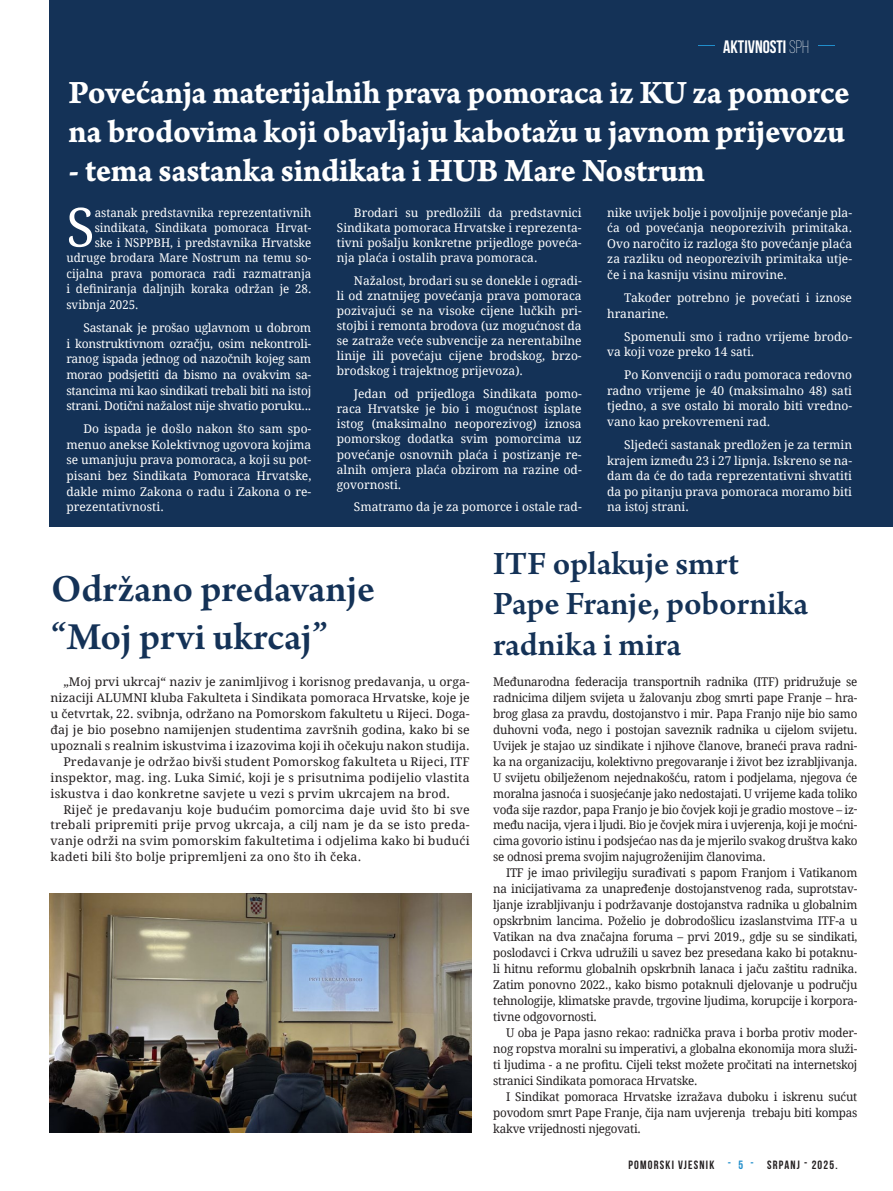
<style>
.page{position:relative;width:893px;height:1191px;background:#fff}
.page>*{position:absolute;margin:0;border:0;box-sizing:border-box;transform-origin:0 0}
.t1{font:54px "Droid Serif";color:#fff;scale:.96 1}
.t2{font:600 40.5px/48.4px "Arno Pro";letter-spacing:-.005em;color:#143257}
.t3{font:34.5px/39px "Arno Pro Bold Caption";letter-spacing:-.015em;color:#fff;scale:.95 1}
.t4{font:600 34.5px/40.5px "Arno Pro";color:#143257}
.t5{font:700 18px "Bebas Neue";color:#fff}
.t6{font:12px/15.9px "Droid Serif";color:#231f20;text-align:justify}
.t7{font:12px/15.6px "Droid Serif";color:#fff;text-align:justify}
.t8{font:12px "Droid Serif";color:#fff;scale:.96 1}
.t9{font:700 12px "Bebas Neue";letter-spacing:.1em;color:#231f20}
.s1{font-weight:300;color:#218ecb}
.s2{font-weight:300}
.s3{color:#218ecb}
</style>
<div class="page">
<div style="left:50px;top:0;width:843px;height:526px;background:#143257"></div>
<img style="left:50px;top:893px;width:421px;height:239px">
<h3 class="t5" style="left:694px;top:37px;width:145px"><span class="s1">-</span> AKTIVNOSTI <span class="s2">SPH</span> <span class="s1">-</span></h3>
<h3 class="t3" style="left:69px;top:74px;width:824px">Povećanja materijalnih prava pomoraca iz KU za pomorce na brodovima koji obavljaju kabotažu u javnom prijevozu</h3>
<h3 class="t3" style="left:69px;top:152px;width:671px">- tema sastanka sindikata i HUB Mare Nostrum</h3>
<h1 class="t1" style="left:66px;top:190px;width:31px">S</h1>
<p class="t8" style="left:95px;top:204px;width:227px">astanak predstavnika reprezentativnih</p>
<p class="t8" style="left:95px;top:219px;width:227px">sindikata, Sindikata pomoraca Hrvat-</p>
<p class="t8" style="left:95px;top:234px;width:227px">ske i NSPPBH, i predstavnika Hrvatske</p>
<p class="t8" style="left:66px;top:250px;width:257px">udruge brodara Mare Nostrum na temu so-</p>
<p class="t8" style="left:66px;top:265px;width:257px">cijalna prava pomoraca radi razmatranja</p>
<p class="t8" style="left:66px;top:281px;width:257px">i definiranja daljnjih koraka održan je 28.</p>
<p class="t8" style="left:66px;top:296px;width:77px">svibnja 2025.</p>
<p class="t7" style="left:66px;top:320px;width:246px;text-indent:17px">Sastanak je prošao uglavnom u dobrom i konstruktivnom ozračju, osim nekontroli&shy;ranog ispada jednog od nazočnih kojeg sam morao podsjetiti da bismo na ovakvim sa&shy;stancima mi kao sindikati trebali biti na istoj strani. Dotični nažalost nije shvatio poruku...</p>
<p class="t7" style="left:66px;top:421px;width:246px;text-indent:17px">Do ispada je došlo nakon što sam spo&shy;menuo anekse Kolektivnog ugovora kojima se umanjuju prava pomoraca, a koji su pot&shy;pisani bez Sindikata Pomoraca Hrvatske, dakle mimo Zakona o radu i Zakona o re&shy;prezentativnosti.</p>
<p class="t7" style="left:337px;top:204px;width:246px;line-height:15.1px;text-indent:17px">Brodari su predložili da predstavnici Sindikata pomoraca Hrvatske i reprezenta&shy;tivni pošalju konkretne prijedloge poveća&shy;nja plaća i ostalih prava pomoraca.</p>
<p class="t7" style="left:337px;top:272px;width:246px;line-height:15.1px;text-indent:17px">Nažalost, brodari su se donekle i ogradi&shy;li od znatnijeg povećanja prava pomoraca pozivajući se na visoke cijene lučkih pri&shy;stojbi i remonta brodova (uz mogućnost da se zatraže veće subvencije za nerentabilne linije ili povećaju cijene brodskog, brzo&shy;brodskog i trajektnog prijevoza).</p>
<p class="t7" style="left:337px;top:386px;width:246px;line-height:15.1px;text-indent:17px">Jedan od prijedloga Sindikata pomo&shy;raca Hrvatske je bio i mogućnost isplate istog (maksimalno neoporezivog) iznosa pomorskog dodatka svim pomorcima uz povećanje osnovnih plaća i postizanje re&shy;alnih omjera plaća obzirom na razine od&shy;govornosti.</p>
<p class="t7" style="left:354px;top:499px;width:229px">Smatramo da je za pomorce i ostale rad-</p>
<p class="t7" style="left:607px;top:204px;width:246px">nike uvijek bolje i povoljnije povećanje pla&shy;ća od povećanja neoporezivih primitaka.<br>Ovo naročito iz razloga što povećanje plaća za razliku od neoporezivih primitaka utje&shy;če i na kasniju visinu mirovine.</p>
<p class="t7" style="left:607px;top:290px;width:246px;text-indent:17px">Također potrebno je povećati i iznose hranarine.</p>
<p class="t7" style="left:607px;top:328px;width:246px;text-indent:17px">Spomenuli smo i radno vrijeme brodo&shy;va koji voze preko 14 sati.</p>
<p class="t7" style="left:607px;top:367px;width:246px;text-indent:17px">Po Konvenciji o radu pomoraca redovno radno vrijeme je 40 (maksimalno 48) sati tjedno, a sve ostalo bi moralo biti vredno&shy;vano kao prekovremeni rad.</p>
<p class="t7" style="left:607px;top:437px;width:246px;text-indent:17px">Sljedeći sastanak predložen je za termin krajem između 23 i 27 lipnja. Iskreno se na&shy;dam da će do tada reprezentativni shvatiti da po pitanju prava pomoraca moramo biti na istoj strani.</p>
<h2 class="t2" style="left:51px;top:566px;width:325px">Održano predavanje “Moj prvi ukrcaj”</h2>
<p class="t6" style="left:63px;top:673px;width:408px">„Moj prvi ukrcaj“ naziv je zanimljivog i korisnog predavanja, u orga-</p>
<p class="t6" style="left:51px;top:689px;width:421px">nizaciji ALUMNI kluba Fakulteta i Sindikata pomoraca Hrvatske, koje je</p>
<p class="t6" style="left:51px;top:705px;width:421px">u četvrtak, 22. svibnja, održano na Pomorskom fakultetu u Rijeci. Doga-</p>
<p class="t6" style="left:51px;top:721px;width:421px">đaj je bio posebno namijenjen studentima završnih godina, kako bi se</p>
<p class="t6" style="left:51px;top:737px;width:421px">upoznali s realnim iskustvima i izazovima koji ih očekuju nakon studija.</p>
<p class="t6" style="left:63px;top:753px;width:408px">Predavanje je održao bivši student Pomorskog fakulteta u Rijeci, ITF</p>
<p class="t6" style="left:51px;top:769px;width:421px">inspektor, mag. ing. Luka Simić, koji je s prisutnima podijelio vlastita</p>
<p class="t6" style="left:51px;top:785px;width:401px">iskustva i dao konkretne savjete u vezi s prvim ukrcajem na brod.</p>
<p class="t6" style="left:63px;top:801px;width:408px">Riječ je predavanju koje budućim pomorcima daje uvid što bi sve</p>
<p class="t6" style="left:51px;top:817px;width:421px">trebali pripremiti prije prvog ukrcaja, a cilj nam je da se isto preda-</p>
<p class="t6" style="left:51px;top:833px;width:421px">vanje održi na svim pomorskim fakultetima i odjelima kako bi budući</p>
<p class="t6" style="left:51px;top:848px;width:312px">kadeti bili što bolje pripremljeni za ono što ih čeka.</p>
<h3 class="t4" style="left:493px;top:544px;width:317px">ITF oplakuje smrt<br>Pape Franje, pobornika radnika i mira</h3>
<p class="t6" style="left:493px;top:673px;width:366px">Međunarodna federacija transportnih radnika (ITF) pridružuje se radnicima diljem svijeta u žalovanju zbog smrti pape Franje – hra&shy;brog glasa za pravdu, dostojanstvo i mir. Papa Franjo nije bio samo duhovni vođa, nego i postojan saveznik radnika u cijelom svijetu.<br>Uvijek je stajao uz sindikate i njihove članove, braneći prava radni&shy;ka na organizaciju, kolektivno pregovaranje i život bez izrabljivanja.<br>U svijetu obilježenom nejednakošću, ratom i podjelama, njegova će moralna jasnoća i suosjećanje jako nedostajati. U vrijeme kada toliko vođa sije razdor, papa Franjo je bio čovjek koji je gradio mostove – iz&shy;među nacija, vjera i ljudi. Bio je čovjek mira i uvjerenja, koji je moćni&shy;cima govorio istinu i podsjećao nas da je mjerilo svakog društva kako se odnosi prema svojim najugroženijim članovima.</p>
<p class="t6" style="left:493px;top:864px;width:366px;text-indent:13px">ITF je imao privilegiju surađivati s papom Franjom i Vatikanom na inicijativama za unapređenje dostojanstvenog rada, suprotstav&shy;ljanje izrabljivanju i podržavanje dostojanstva radnika u globalnim opskrbnim lancima. Poželio je dobrodošlicu izaslanstvima ITF-a u Vatikan na dva značajna foruma – prvi 2019., gdje su se sindikati, poslodavci i Crkva udružili u savez bez presedana kako bi potaknu&shy;li hitnu reformu globalnih opskrbnih lanaca i jaču zaštitu radnika.<br>Zatim ponovno 2022., kako bismo potaknuli djelovanje u području tehnologije, klimatske pravde, trgovine ljudima, korupcije i korpora&shy;tivne odgovornosti.</p>
<p class="t6" style="left:493px;top:1024px;width:366px;text-indent:13px">U oba je Papa jasno rekao: radnička prava i borba protiv moder&shy;nog ropstva moralni su imperativi, a globalna ekonomija mora služi&shy;ti ljudima - a ne profitu. Cijeli tekst možete pročitati na internetskoj stranici Sindikata pomoraca Hrvatske.</p>
<p class="t6" style="left:493px;top:1088px;width:366px;text-indent:13px">I Sindikat pomoraca Hrvatske izražava duboku i iskrenu sućut povodom smrt Pape Franje, čija nam uvjerenja trebaju biti kompas kakve vrijednosti njegovati.</p>
<p class="t9" style="left:628px;top:1157px;width:211px">POMORSKI VJESNIK <span class="s3">- 5 -</span> SRPANJ - 2025.</p>
</div>
